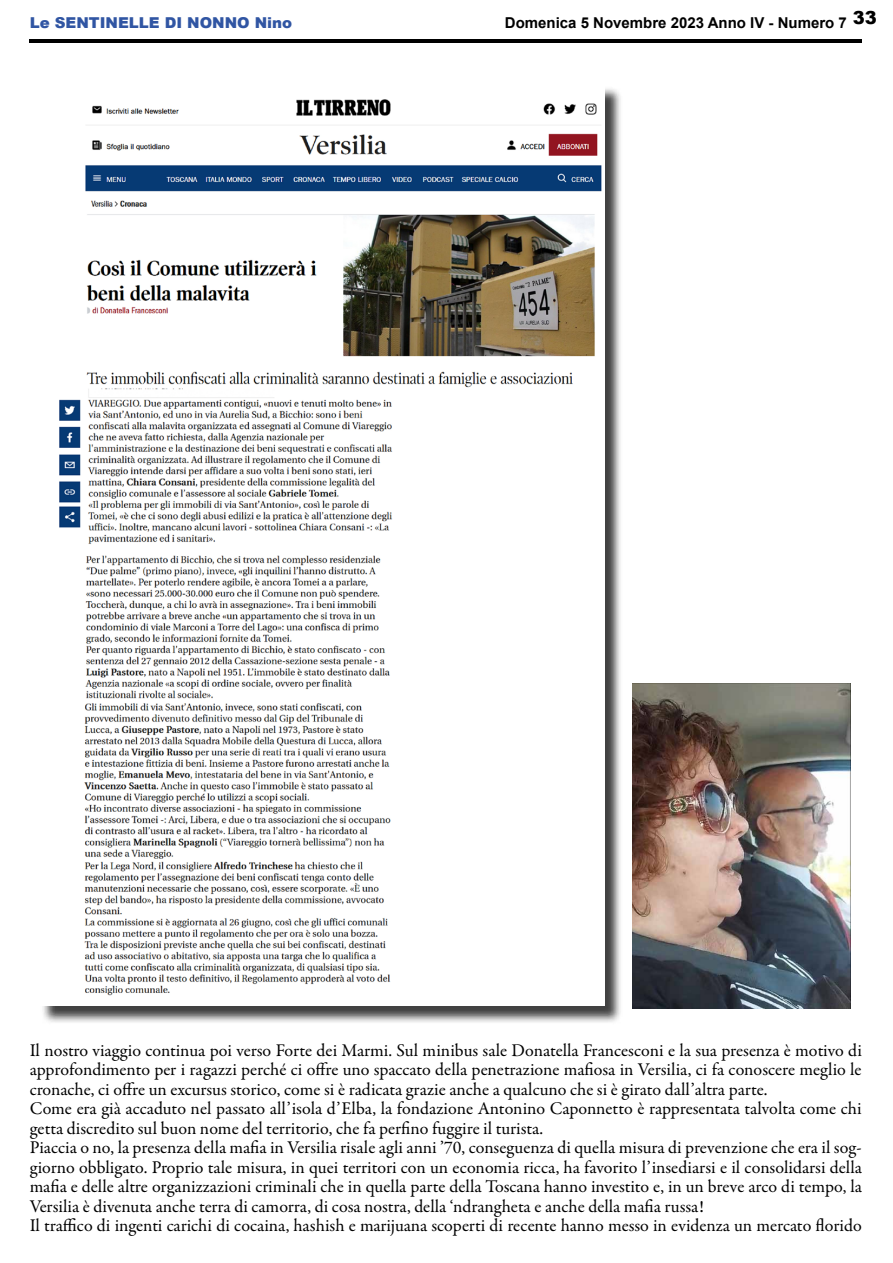
<style>
.page{position:relative;width:893px;height:1263px;background:#fff}
.page>*{position:absolute;margin:0;border:0;box-sizing:border-box;transform-origin:0 0}
.t1{font:18px/19.5px "Garamond Premr Pro";color:#000}
.t2{font:900 18px "Arial";color:#000}
.t3{font:700 15px "Arial";color:#000}
.t4{font:900 15px "Arial";color:#3055a3}
</style>
<div class="page">
<hr style="left:30px;top:39px;width:832px;height:3px;background:#000">
<div style="left:41px;top:86px;width:582px;height:938px;background:#000;opacity:.75"></div>
<img style="left:41px;top:86px;width:563px;height:919px">
<img style="left:633px;top:683px;width:218px;height:326px">
<p class="t2" style="left:853px;top:4px;width:26px">33</p>
<p class="t4" style="left:30px;top:12px;width:264px">Le SENTINELLE DI NONNO Nino</p>
<p class="t3" style="left:505px;top:12px;width:344px">Domenica 5 Novembre 2023 Anno IV - Numero 7</p>
<p class="t1" style="left:30px;top:1041px;width:834px">Il nostro viaggio continua poi verso Forte dei Marmi. Sul minibus sale Donatella Francesconi e la sua presenza è motivo di approfondimento per i ragazzi perché ci offre uno spaccato della penetrazione mafiosa in Versilia, ci fa conoscere meglio le cronache, ci offre un excursus storico, come si è radicata grazie anche a qualcuno che si è girato dall’altra parte.<br>Come era già accaduto nel passato all’isola d’Elba, la fondazione Antonino Caponnetto è rappresentata talvolta come chi getta discredito sul buon nome del territorio, che fa perfino fuggire il turista.<br>Piaccia o no, la presenza della mafia in Versilia risale agli anni ’70, conseguenza di quella misura di prevenzione che era il sog&shy;giorno obbligato. Proprio tale misura, in quei territori con un economia ricca, ha favorito l’insediarsi e il consolidarsi della mafia e delle altre organizzazioni criminali che in quella parte della Toscana hanno investito e, in un breve arco di tempo, la Versilia è divenuta anche terra di camorra, di cosa nostra, della ‘ndrangheta e anche della mafia russa!<br>Il traffico di ingenti carichi di cocaina, hashish e marijuana scoperti di recente hanno messo in evidenza un mercato florido</p>
</div>
